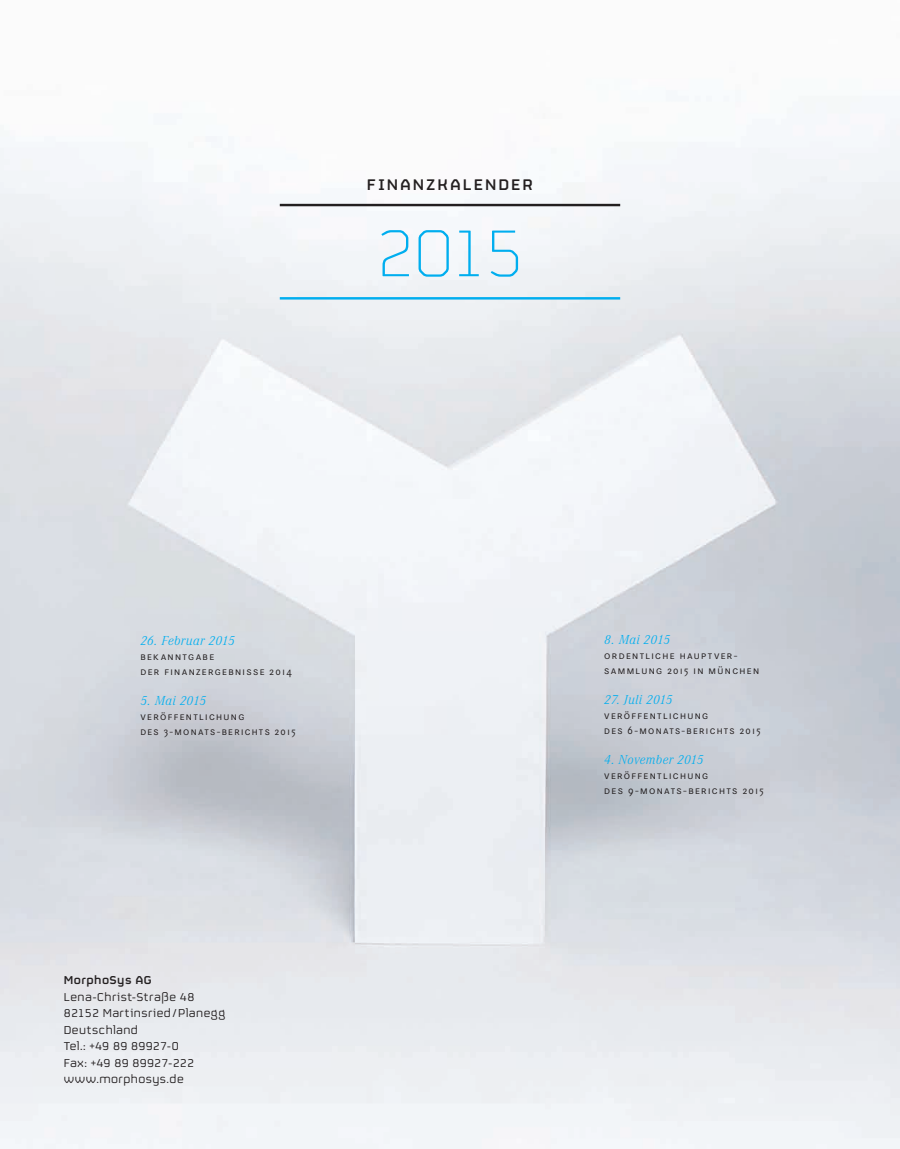
<style>
.page{position:relative;width:900px;height:1149px;background:#fff}
.page>*{position:absolute;margin:0;border:0;box-sizing:border-box;transform-origin:0 0}
.Headline{font:300 73.5px "FS Sinclair";color:#00aeef}
.Headline-2{font:500 17.1px "FS Sinclair";letter-spacing:.11em;color:#231f20}
.Inhaltsverz-2_copy{font:italic 300 13.5px "Corporate A";letter-spacing:.015em;color:#00aeef}
.t1{font:12.75px "FS Sinclair";letter-spacing:.03em;color:#231f20}
.t2{font:12.75px "FS Sinclair";letter-spacing:.01em;color:#231f20}
.t3{font:500 12.75px "FS Sinclair";letter-spacing:.03em;color:#231f20}
.Inhaltsverz-2_copy-2{font:11.25px/15px "Corporate SSC";letter-spacing:.115em;color:#231f20}
</style>
<div class="page">
<img style="left:0;top:118px;width:899px;height:1030px">
<hr style="left:280px;top:204px;width:340px;height:2px;background:#231f20">
<hr style="left:280px;top:297px;width:340px;height:2px;background:#00aeef">
<p class="Headline-2" style="left:367px;top:171px;width:168px">FINANZKALENDER</p>
<p class="Headline" style="left:376px;top:202px;width:150px">2015</p>
<p class="Inhaltsverz-2_copy" style="left:140px;top:633px;width:96px">26. Februar 2015</p>
<p class="Inhaltsverz-2_copy-2" style="left:140px;top:649px;width:153px">bekanntgabe<br>der finanzergebnisse 2014</p>
<p class="Inhaltsverz-2_copy" style="left:140px;top:693px;width:67px">5. Mai 2015</p>
<p class="Inhaltsverz-2_copy-2" style="left:140px;top:709px;width:157px">veröffentlichung<br>des 3-monats-berichts 2015</p>
<p class="t3" style="left:64px;top:969px;width:89px">MorphoSys AG</p>
<p class="t1" style="left:64px;top:986px;width:132px">Lena-Christ-Straße 48</p>
<p class="t1" style="left:64px;top:1003px;width:163px">82152 Martinsried/Planegg</p>
<p class="t1" style="left:64px;top:1019px;width:76px">Deutschland</p>
<p class="t1" style="left:64px;top:1036px;width:116px">Tel.: +49 89 89927-0</p>
<p class="t2" style="left:64px;top:1052px;width:132px">Fax: +49 89 89927-222</p>
<p class="t1" style="left:64px;top:1069px;width:121px">www.morphosys.de</p>
<p class="Inhaltsverz-2_copy" style="left:604px;top:631px;width:67px">8. Mai 2015</p>
<p class="Inhaltsverz-2_copy-2" style="left:604px;top:647px;width:156px">ordentliche hauptver&shy;sammlung 2015 in münchen</p>
<p class="Inhaltsverz-2_copy" style="left:604px;top:691px;width:70px">27. Juli 2015</p>
<p class="Inhaltsverz-2_copy-2" style="left:604px;top:707px;width:158px">veröffentlichung<br>des 6-monats-berichts 2015</p>
<p class="Inhaltsverz-2_copy" style="left:604px;top:751px;width:101px">4. November 2015</p>
<p class="Inhaltsverz-2_copy-2" style="left:604px;top:767px;width:161px">veröffentlichung<br>des 9-monats-berichts 2015</p>
</div>
